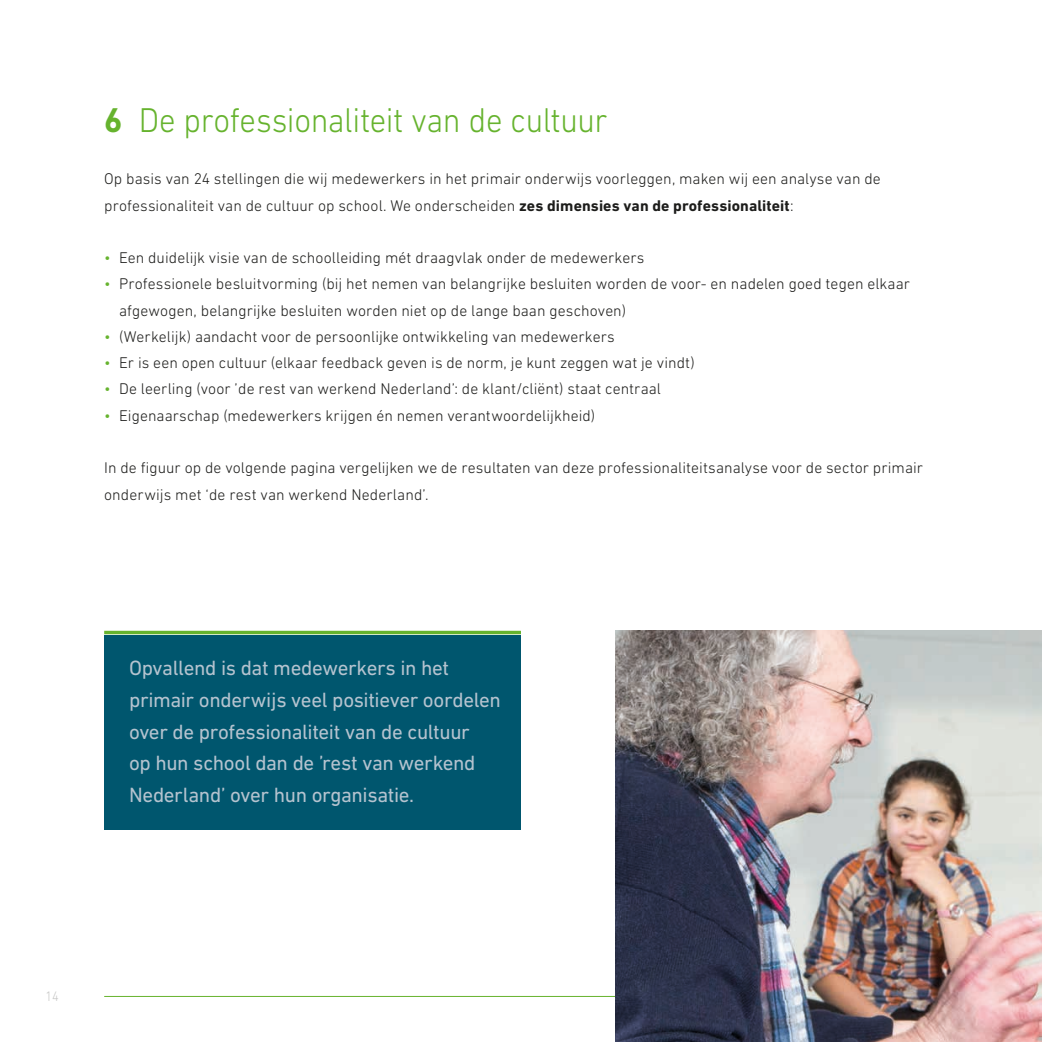
<style>
.page{position:relative;width:1042px;height:1042px;background:#fff}
.page>*{position:absolute;margin:0;border:0;box-sizing:border-box;transform-origin:0 0}
.t1{font:300 35px "DIN Next LT Pro";letter-spacing:-.01em;color:#66b32e;scale:.94 1}
.t2{font:21px/31.5px "DIN Next LT Pro";letter-spacing:-.02em;color:#b5c3cf}
.t3{font:300 15.75px/26.2px "DIN Next LT Pro";letter-spacing:.005em;color:#1d1d1b}
.t4{font:300 14px "DIN Next LT Pro";color:#c7c7c6;scale:.9 1}
.s1{font-weight:700}
.s2{color:#66b32e}
</style>
<div class="page">
<hr style="left:104px;top:996px;width:834px;height:1px;background:#66b32e">
<img style="left:615px;top:631px;width:427px;height:411px">
<div style="left:104px;top:635px;width:417px;height:194px;background:#00566e"></div>
<hr style="left:104px;top:631px;width:417px;height:3px;background:#66b32e">
<h1 class="t1" style="left:104px;top:100px;width:537px"><span class="s1">6</span> De professionaliteit van de cultuur</h1>
<p class="t3" style="left:104px;top:166px;width:778px">Op basis van 24 stellingen die wij medewerkers in het primair onderwijs voorleggen, maken wij een analyse van de professionaliteit van de cultuur op school. We onderscheiden <span class="s1">zes dimensies van de professionaliteit</span>:</p>
<p class="t3" style="left:104px;top:244px;width:542px"><span class="s2">•</span> Een duidelijk visie van de schoolleiding mét draagvlak onder de medewerkers</p>
<p class="t3" style="left:119px;top:271px;width:792px;text-indent:-15px"><span class="s2">•</span> Professionele besluitvorming (bij het nemen van belangrijke besluiten worden de voor- en nadelen goed tegen elkaar afgewogen, belangrijke besluiten worden niet op de lange baan geschoven)</p>
<p class="t3" style="left:104px;top:323px;width:512px"><span class="s2">•</span> (Werkelijk) aandacht voor de persoonlijke ontwikkeling van medewerkers</p>
<p class="t3" style="left:104px;top:349px;width:592px"><span class="s2">•</span> Er is een open cultuur (elkaar feedback geven is de norm, je kunt zeggen wat je vindt)</p>
<p class="t3" style="left:104px;top:376px;width:558px"><span class="s2">•</span> De leerling (voor ’de rest van werkend Nederland’: de klant/cliënt) staat centraal</p>
<p class="t3" style="left:104px;top:402px;width:492px"><span class="s2">•</span> Eigenaarschap (medewerkers krijgen én nemen verantwoordelijkheid)</p>
<p class="t3" style="left:104px;top:455px;width:820px">In de figuur op de volgende pagina vergelijken we de resultaten van deze professionaliteitsanalyse voor de sector primair onderwijs met ‘de rest van werkend Nederland’.</p>
<h2 class="t2" style="left:129px;top:652px;width:373px">Opvallend is dat medewerkers in het primair onderwijs veel positiever oordelen over de professionaliteit van de cultuur<br>op hun school dan de ’rest van werkend Nederland’ over hun organisatie.</h2>
<p class="t4" style="left:45px;top:988px;width:16px">14</p>
</div>
